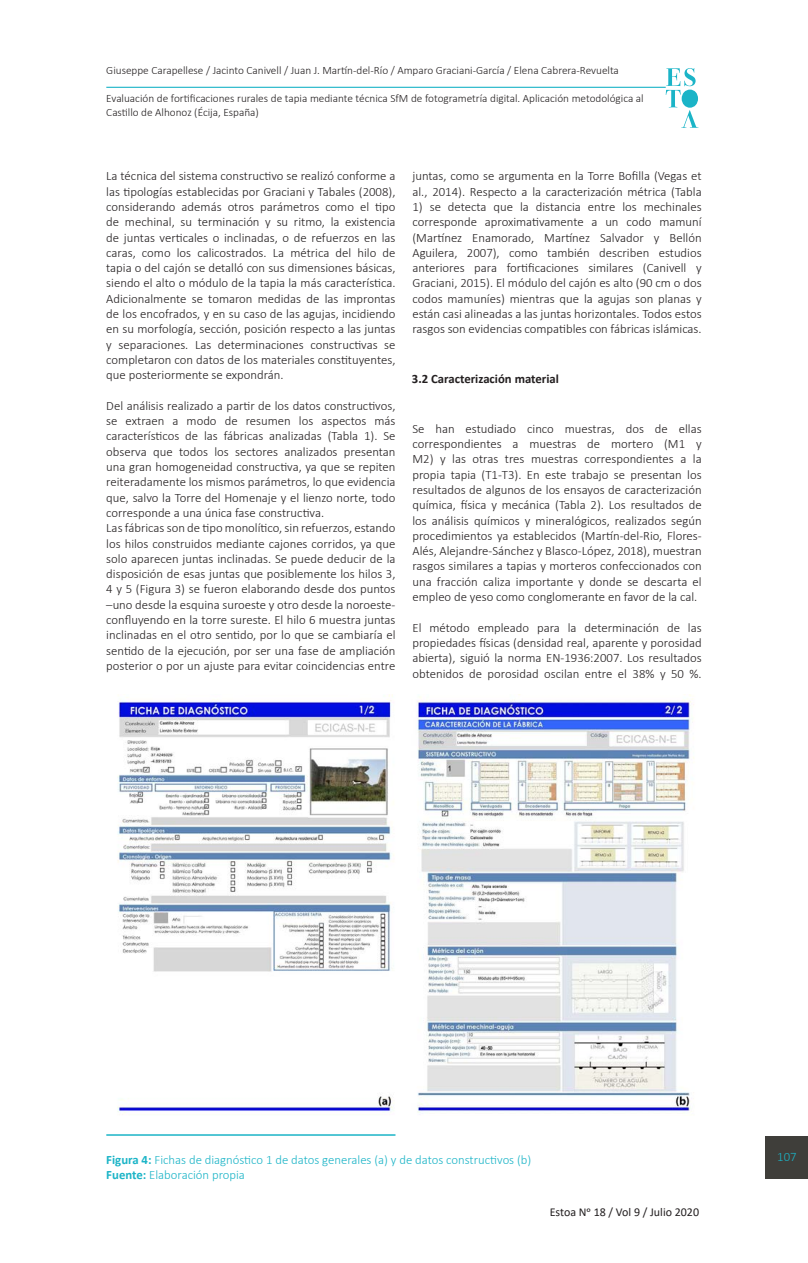
<style>
.page{position:relative;width:808px;height:1263px;background:#fff}
.page>*{position:absolute;margin:0;border:0;box-sizing:border-box;transform-origin:0 0}
.parrafo{font:300 12.75px/15.3px "Calibri";color:#231f20;text-align:justify}
.parrafo-2{font:300 12.75px "Calibri";color:#1bb4c7}
.subtitulo_2{font:700 12.75px "Calibri";color:#231f20}
.t1{font:12px "Calibri";color:#231f20}
.parrafo-3{font:300 11.25px/13.5px "Calibri";color:#231f20}
.s1{font-weight:700}
</style>
<div class="page">
<svg style="left:666px;top:68px;width:32px;height:60px"></svg>
<hr style="left:106px;top:87px;width:560px;height:1px;background:#1bb4c7">
<div style="left:765px;top:1137px;width:43px;height:42px;background:#3f3e3a"></div>
<hr style="left:106px;top:1134px;width:289px;height:2px;background:#1bb4c7">
<img style="left:117px;top:695px;width:577px;height:418px">
<p class="parrafo-3" style="left:106px;top:63px;width:514px">Giuseppe Carapellese / Jacinto Canivell / Juan J. Martín-del-Río / Amparo Graciani-García / Elena Cabrera-Revuelta</p>
<p class="parrafo-3" style="left:106px;top:92px;width:539px">Evaluación de fortificaciones rurales de tapia mediante técnica SfM de fotogrametría digital. Aplicación metodológica al<br>Castillo de Alhonoz (Écija, España)</p>
<p class="parrafo" style="left:106px;top:168px;width:291px">La técnica del sistema constructivo se realizó conforme a las tipologías establecidas por Graciani y Tabales (2008), considerando además otros parámetros como el tipo de mechinal, su terminación y su ritmo, la existencia de juntas verticales o inclinadas, o de refuerzos en las caras, como los calicostrados. La métrica del hilo de tapia o del cajón se detalló con sus dimensiones básicas, siendo el alto o módulo de la tapia la más característica.<br>Adicionalmente se tomaron medidas de las improntas de los encofrados, y en su caso de las agujas, incidiendo en su morfología, sección, posición respecto a las juntas y separaciones. Las determinaciones constructivas se completaron con datos de los materiales constituyentes, que posteriormente se expondrán.</p>
<p class="parrafo" style="left:106px;top:398px;width:291px">Del análisis realizado a partir de los datos constructivos, se extraen a modo de resumen los aspectos más característicos de las fábricas analizadas (Tabla 1). Se observa que todos los sectores analizados presentan una gran homogeneidad constructiva, ya que se repiten reiteradamente los mismos parámetros, lo que evidencia que, salvo la Torre del Homenaje y el lienzo norte, todo corresponde a una única fase constructiva.</p>
<p class="parrafo" style="left:106px;top:520px;width:291px">Las fábricas son de tipo monolítico, sin refuerzos, estando los hilos construidos mediante cajones corridos, ya que solo aparecen juntas inclinadas. Se puede deducir de la disposición de esas juntas que posiblemente los hilos 3, 4 y 5 (Figura 3) se fueron elaborando desde dos puntos –uno desde la esquina suroeste y otro desde la noroeste&shy;confluyendo en la torre sureste. El hilo 6 muestra juntas inclinadas en el otro sentido, por lo que se cambiaría el sentido de la ejecución, por ser una fase de ampliación posterior o por un ajuste para evitar coincidencias entre</p>
<p class="parrafo" style="left:412px;top:168px;width:291px">juntas, como se argumenta en la Torre Bofilla (Vegas et al., 2014). Respecto a la caracterización métrica (Tabla</p>
<p class="parrafo" style="left:412px;top:199px;width:291px">1) se detecta que la distancia entre los mechinales corresponde aproximativamente a un codo mamuní (Martínez Enamorado, Martínez Salvador y Bellón Aguilera, 2007), como también describen estudios anteriores para fortificaciones similares (Canivell y Graciani, 2015). El módulo del cajón es alto (90 cm o dos codos mamuníes) mientras que la agujas son planas y están casi alineadas a las juntas horizontales. Todos estos rasgos son evidencias compatibles con fábricas islámicas.</p>
<p class="subtitulo_2" style="left:412px;top:370px;width:149px">3.2 Caracterización material</p>
<p class="parrafo" style="left:412px;top:421px;width:291px">Se han estudiado cinco muestras, dos de ellas correspondientes a muestras de mortero (M1 y M2) y las otras tres muestras correspondientes a la propia tapia (T1-T3). En este trabajo se presentan los resultados de algunos de los ensayos de caracterización química, física y mecánica (Tabla 2). Los resultados de los análisis químicos y mineralógicos, realizados según procedimientos ya establecidos (Martín-del-Rio, Flores-Alés, Alejandre-Sánchez y Blasco-López, 2018), muestran rasgos similares a tapias y morteros confeccionados con una fracción caliza importante y donde se descarta el empleo de yeso como conglomerante en favor de la cal.</p>
<p class="parrafo" style="left:412px;top:620px;width:291px">El método empleado para la determinación de las propiedades físicas (densidad real, aparente y porosidad abierta), siguió la norma EN-1936:2007. Los resultados obtenidos de porosidad oscilan entre el 38% y 50 %.</p>
<p class="parrafo-2" style="left:106px;top:1151px;width:427px"><span class="s1">Figura 4:</span> Fichas de diagnóstico 1 de datos generales (a) y de datos constructivos (b)</p>
<p class="parrafo-2" style="left:777px;top:1148px;width:21px">107</p>
<p class="parrafo-2" style="left:106px;top:1167px;width:140px"><span class="s1">Fuente:</span> Elaboración propia</p>
<p class="t1" style="left:550px;top:1203px;width:151px">Estoa No 18 / Vol 9 / Julio 2020</p>
</div>
